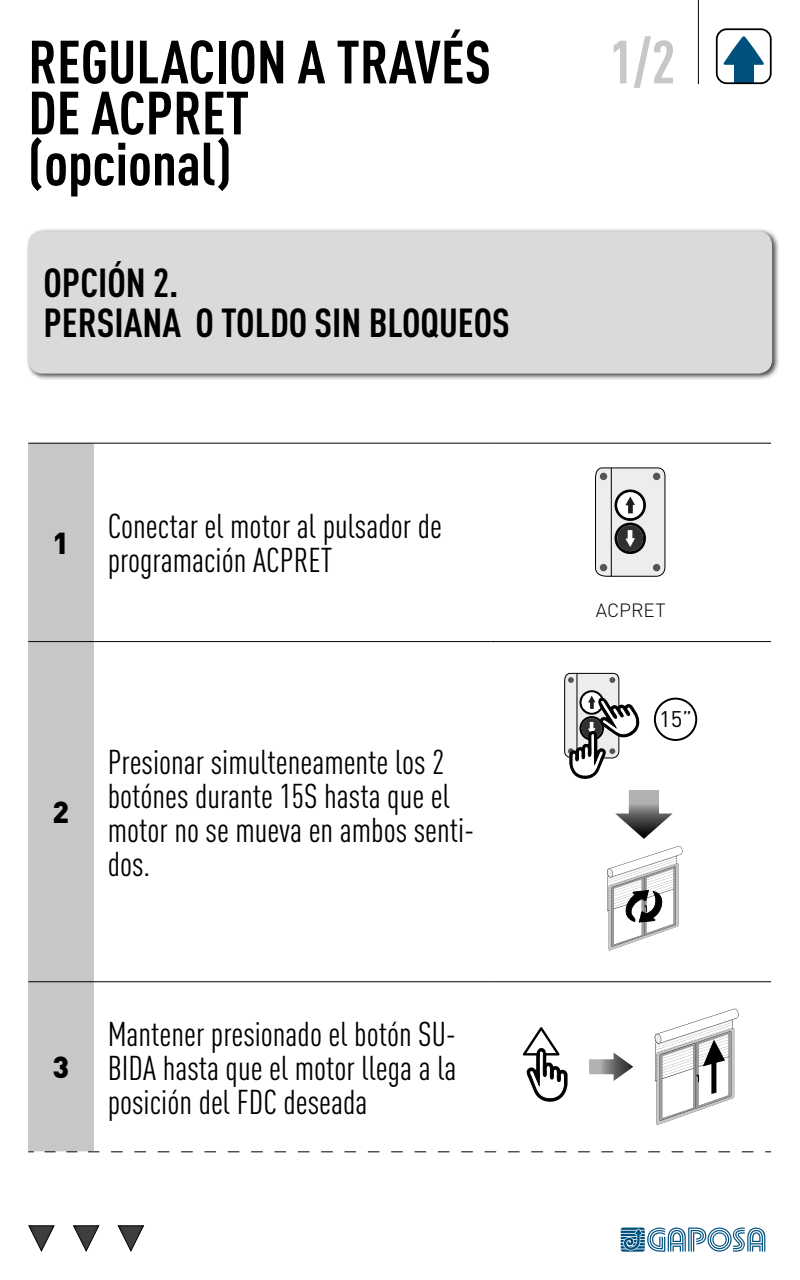
<style>
.page{position:relative;width:800px;height:1280px;background:#fff}
.page>*{position:absolute;margin:0;border:0;box-sizing:border-box;transform-origin:0 0}
.t1{font:700 condensed 60px/51px "DIN Pro";color:#000}
.t2{font:700 condensed 60px "DIN Pro";color:#c6c7c8}
.t3{font:700 condensed 40px/40px "DIN Pro";color:#000}
.t4{font:condensed 34px/34px "DIN Pro";color:#000}
.t5{font:900 30px "DIN Pro";color:#000}
.t6{font:22.3px "DIN Pro";color:#000}
.t7{font:300 18.9px "DIN Pro";color:#000}
</style>
<div class="page">
<svg style="left:621px;top:1228px;width:144px;height:24px"></svg>
<hr style="left:698px;top:0;width:1px;height:84px;background:#000">
<div style="left:734px;top:58px;width:20px;height:25px;background:#00507d"></div>
<svg style="left:723px;top:36px;width:41px;height:29px"></svg>
<div style="left:716px;top:28px;width:56px;height:56px;border:2px solid #000;border-radius:10px"></div>
<div style="left:25px;top:228px;width:755px;height:153px;background:#000;opacity:.75"></div>
<div style="left:28px;top:231px;width:744px;height:143px;background:#d9dadb;border-radius:14px"></div>
<svg style="left:28px;top:1225px;width:27px;height:27px"></svg>
<svg style="left:73px;top:1225px;width:27px;height:27px"></svg>
<svg style="left:117px;top:1225px;width:28px;height:27px"></svg>
<div style="left:28px;top:443px;width:66px;height:199px;background:#c6c7c8"></div>
<div style="left:28px;top:642px;width:66px;height:340px;background:#c6c7c8"></div>
<div style="left:28px;top:982px;width:66px;height:170px;background:#c6c7c8"></div>
<hr style="left:28px;top:443px;width:66px;height:1px;background:#000">
<hr style="left:28px;top:641px;width:66px;height:1px;background:#000">
<hr style="left:28px;top:981px;width:66px;height:1px;background:#000">
<hr style="left:94px;top:443px;width:396px;height:1px;background:#000">
<hr style="left:490px;top:443px;width:281px;height:1px;background:#000">
<hr style="left:94px;top:641px;width:396px;height:1px;background:#000">
<hr style="left:490px;top:641px;width:281px;height:1px;background:#000">
<hr style="left:94px;top:981px;width:396px;height:1px;background:#000">
<hr style="left:490px;top:981px;width:281px;height:1px;background:#000">
<svg style="left:111px;top:1152px;width:362px;height:1px"></svg>
<svg style="left:45px;top:1152px;width:54px;height:1px"></svg>
<svg style="left:508px;top:1152px;width:246px;height:1px"></svg>
<svg style="left:595px;top:467px;width:71px;height:110px;background:#c3c4c4"></svg>
<div style="left:600px;top:473px;width:7px;height:7px;background:#525554;border-radius:50%"></div>
<div style="left:653px;top:473px;width:7px;height:7px;background:#525554;border-radius:50%"></div>
<div style="left:600px;top:564px;width:7px;height:7px;background:#525554;border-radius:50%"></div>
<div style="left:653px;top:564px;width:7px;height:7px;background:#525554;border-radius:50%"></div>
<svg style="left:615px;top:790px;width:58px;height:49px"></svg>
<svg style="left:564px;top:672px;width:76px;height:107px"></svg>
<div style="left:654px;top:698px;width:43px;height:43px;border:2px solid #000;border-radius:50%"></div>
<svg style="left:607px;top:846px;width:75px;height:104px"></svg>
<svg style="left:589px;top:1053px;width:44px;height:28px"></svg>
<svg style="left:655px;top:1009px;width:84px;height:116px"></svg>
<svg style="left:523px;top:1027px;width:45px;height:75px"></svg>
<h1 class="t1" style="left:28px;top:36px;width:464px">REGULACION A TRAVÉS<br>DE ACPRET<br>(opcional)</h1>
<p class="t3" style="left:44px;top:262px;width:468px">OPCIÓN 2.<br>PERSIANA O TOLDO SIN BLOQUEOS</p>
<p class="t5" style="left:53px;top:523px;width:18px">1</p>
<p class="t4" style="left:108px;top:509px;width:336px">Conectar el motor al pulsador de programación ACPRET</p>
<p class="t5" style="left:53px;top:792px;width:18px">2</p>
<p class="t4" style="left:108px;top:745px;width:368px">Presionar simulteneamente los 2 botónes durante 15S hasta que el motor no se mueva en ambos senti&shy;dos.</p>
<p class="t5" style="left:53px;top:1047px;width:18px">3</p>
<p class="t4" style="left:108px;top:1017px;width:350px;text-align:justify">Mantener presionado el botón SU-BIDA hasta que el motor llega a la posición del FDC deseada</p>
<h1 class="t2" style="left:609px;top:26px;width:67px">1/2</h1>
<p class="t7" style="left:596px;top:598px;width:71px">ACPRET</p>
<p class="t6" style="left:659px;top:704px;width:35px">15”</p>
</div>
